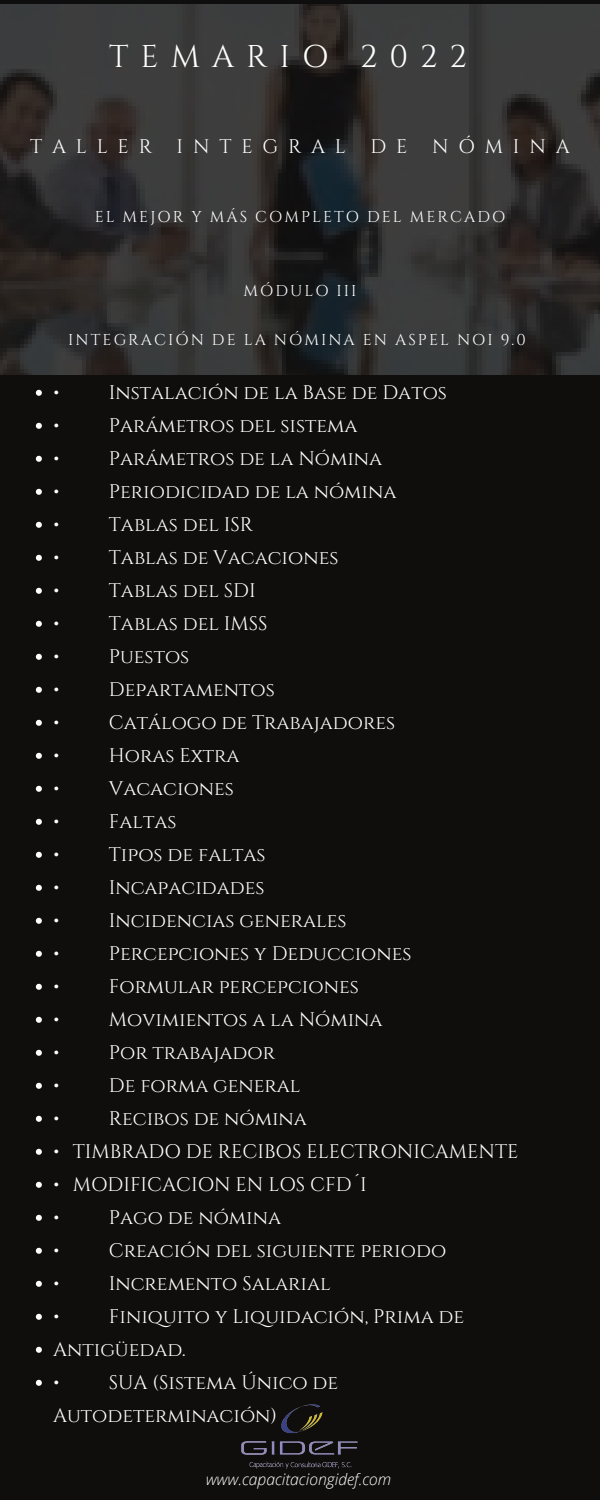
<style>
.page{position:relative;width:600px;height:1500px;background:#0f0e0d}
.page>*{position:absolute;margin:0;border:0;box-sizing:border-box;transform-origin:0 0}
.t1{font:31.4px "Cinzel";letter-spacing:.38em;color:#fff}
.t2{font:19.7px/33px "Cinzel";color:#fff}
.t3{font:19.7px "Cinzel";letter-spacing:.5em;color:#fff}
.t4{font:15.7px "Cinzel";letter-spacing:.13em;color:#fff}
.t5{font:italic 300 15.7px "Open Sans";color:#fff}
</style>
<div class="page">
<img style="left:0;top:4px;width:600px;height:370px">
<svg style="left:36px;top:390px;width:6px;height:6px"></svg>
<svg style="left:36px;top:423px;width:6px;height:6px"></svg>
<svg style="left:36px;top:456px;width:6px;height:6px"></svg>
<svg style="left:36px;top:489px;width:6px;height:6px"></svg>
<svg style="left:36px;top:522px;width:6px;height:6px"></svg>
<svg style="left:36px;top:555px;width:6px;height:6px"></svg>
<svg style="left:36px;top:588px;width:6px;height:6px"></svg>
<svg style="left:36px;top:621px;width:6px;height:6px"></svg>
<svg style="left:36px;top:654px;width:6px;height:6px"></svg>
<svg style="left:36px;top:687px;width:6px;height:6px"></svg>
<svg style="left:36px;top:720px;width:6px;height:6px"></svg>
<svg style="left:36px;top:753px;width:6px;height:6px"></svg>
<svg style="left:36px;top:786px;width:6px;height:6px"></svg>
<svg style="left:36px;top:819px;width:6px;height:6px"></svg>
<svg style="left:36px;top:852px;width:6px;height:6px"></svg>
<svg style="left:36px;top:885px;width:6px;height:6px"></svg>
<svg style="left:36px;top:918px;width:6px;height:6px"></svg>
<svg style="left:36px;top:951px;width:6px;height:6px"></svg>
<svg style="left:36px;top:984px;width:6px;height:6px"></svg>
<svg style="left:36px;top:1017px;width:6px;height:6px"></svg>
<svg style="left:36px;top:1050px;width:6px;height:6px"></svg>
<svg style="left:36px;top:1083px;width:6px;height:6px"></svg>
<svg style="left:36px;top:1116px;width:6px;height:6px"></svg>
<svg style="left:36px;top:1149px;width:6px;height:6px"></svg>
<svg style="left:36px;top:1182px;width:6px;height:6px"></svg>
<svg style="left:36px;top:1215px;width:6px;height:6px"></svg>
<svg style="left:36px;top:1248px;width:6px;height:6px"></svg>
<svg style="left:36px;top:1281px;width:6px;height:6px"></svg>
<svg style="left:36px;top:1314px;width:6px;height:6px"></svg>
<svg style="left:36px;top:1347px;width:6px;height:6px"></svg>
<svg style="left:36px;top:1380px;width:6px;height:6px"></svg>
<img style="left:241px;top:1404px;width:117px;height:64px">
<p class="t1" style="left:109px;top:36px;width:359px">TEMARIO 2022</p>
<p class="t3" style="left:30px;top:134px;width:541px">TALLER INTEGRAL DE NÓMINA</p>
<p class="t4" style="left:95px;top:206px;width:412px">EL MEJOR Y MÁS COMPLETO DEL MERCADO</p>
<p class="t4" style="left:244px;top:281px;width:115px">MÓDULO III</p>
<p class="t4" style="left:68px;top:330px;width:459px">INTEGRACIÓN DE LA NÓMINA EN ASPEL NOI 9.0</p>
<p class="t2" style="left:53px;top:376px;width:8px">•</p>
<p class="t2" style="left:109px;top:376px;width:340px">Instalación de la Base de Datos</p>
<p class="t2" style="left:53px;top:409px;width:8px">•</p>
<p class="t2" style="left:109px;top:409px;width:250px">Parámetros del sistema</p>
<p class="t2" style="left:53px;top:442px;width:8px">•</p>
<p class="t2" style="left:109px;top:442px;width:275px">Parámetros de la Nómina</p>
<p class="t2" style="left:53px;top:475px;width:8px">•</p>
<p class="t2" style="left:109px;top:475px;width:289px">Periodicidad de la nómina</p>
<p class="t2" style="left:53px;top:508px;width:8px">•</p>
<p class="t2" style="left:109px;top:508px;width:146px">Tablas del ISR</p>
<p class="t2" style="left:53px;top:541px;width:8px">•</p>
<p class="t2" style="left:109px;top:541px;width:231px">Tablas de Vacaciones</p>
<p class="t2" style="left:53px;top:574px;width:8px">•</p>
<p class="t2" style="left:109px;top:574px;width:148px">Tablas del SDI</p>
<p class="t2" style="left:53px;top:607px;width:8px">•</p>
<p class="t2" style="left:109px;top:607px;width:160px">Tablas del IMSS</p>
<p class="t2" style="left:53px;top:640px;width:8px">•</p>
<p class="t2" style="left:109px;top:640px;width:82px">Puestos</p>
<p class="t2" style="left:53px;top:673px;width:8px">•</p>
<p class="t2" style="left:109px;top:673px;width:168px">Departamentos</p>
<p class="t2" style="left:53px;top:706px;width:8px">•</p>
<p class="t2" style="left:109px;top:706px;width:288px">Catálogo de Trabajadores</p>
<p class="t2" style="left:53px;top:739px;width:8px">•</p>
<p class="t2" style="left:109px;top:739px;width:132px">Horas Extra</p>
<p class="t2" style="left:53px;top:772px;width:8px">•</p>
<p class="t2" style="left:109px;top:772px;width:127px">Vacaciones</p>
<p class="t2" style="left:53px;top:805px;width:8px">•</p>
<p class="t2" style="left:109px;top:805px;width:69px">Faltas</p>
<p class="t2" style="left:53px;top:838px;width:8px">•</p>
<p class="t2" style="left:109px;top:838px;width:158px">Tipos de faltas</p>
<p class="t2" style="left:53px;top:871px;width:8px">•</p>
<p class="t2" style="left:109px;top:871px;width:157px">Incapacidades</p>
<p class="t2" style="left:53px;top:904px;width:8px">•</p>
<p class="t2" style="left:109px;top:904px;width:239px">Incidencias generales</p>
<p class="t2" style="left:53px;top:937px;width:8px">•</p>
<p class="t2" style="left:109px;top:937px;width:304px">Percepciones y Deducciones</p>
<p class="t2" style="left:53px;top:970px;width:8px">•</p>
<p class="t2" style="left:109px;top:970px;width:251px">Formular percepciones</p>
<p class="t2" style="left:53px;top:1003px;width:8px">•</p>
<p class="t2" style="left:109px;top:1003px;width:275px">Movimientos a la Nómina</p>
<p class="t2" style="left:53px;top:1036px;width:8px">•</p>
<p class="t2" style="left:109px;top:1036px;width:168px">Por trabajador</p>
<p class="t2" style="left:53px;top:1069px;width:8px">•</p>
<p class="t2" style="left:109px;top:1069px;width:193px">De forma general</p>
<p class="t2" style="left:53px;top:1102px;width:8px">•</p>
<p class="t2" style="left:109px;top:1102px;width:200px">Recibos de nómina</p>
<p class="t2" style="left:53px;top:1135px;width:467px">• TIMBRADO DE RECIBOS ELECTRONICAMENTE</p>
<p class="t2" style="left:53px;top:1168px;width:315px">• MODIFICACION EN LOS CFD´I</p>
<p class="t2" style="left:53px;top:1201px;width:8px">•</p>
<p class="t2" style="left:109px;top:1201px;width:174px">Pago de nómina</p>
<p class="t2" style="left:53px;top:1234px;width:8px">•</p>
<p class="t2" style="left:109px;top:1234px;width:339px">Creación del siguiente periodo</p>
<p class="t2" style="left:53px;top:1267px;width:8px">•</p>
<p class="t2" style="left:109px;top:1267px;width:223px">Incremento Salarial</p>
<p class="t2" style="left:53px;top:1300px;width:8px">•</p>
<p class="t2" style="left:109px;top:1300px;width:357px">Finiquito y Liquidación, Prima de</p>
<p class="t2" style="left:53px;top:1333px;width:134px">Antigüedad.</p>
<p class="t2" style="left:53px;top:1366px;width:8px">•</p>
<p class="t2" style="left:53px;top:1366px;width:287px;text-indent:56px">SUA (Sistema Único de<br>Autodeterminación)</p>
<p class="t5" style="left:206px;top:1468px;width:186px">www.capacitaciongidef.com</p>
</div>
